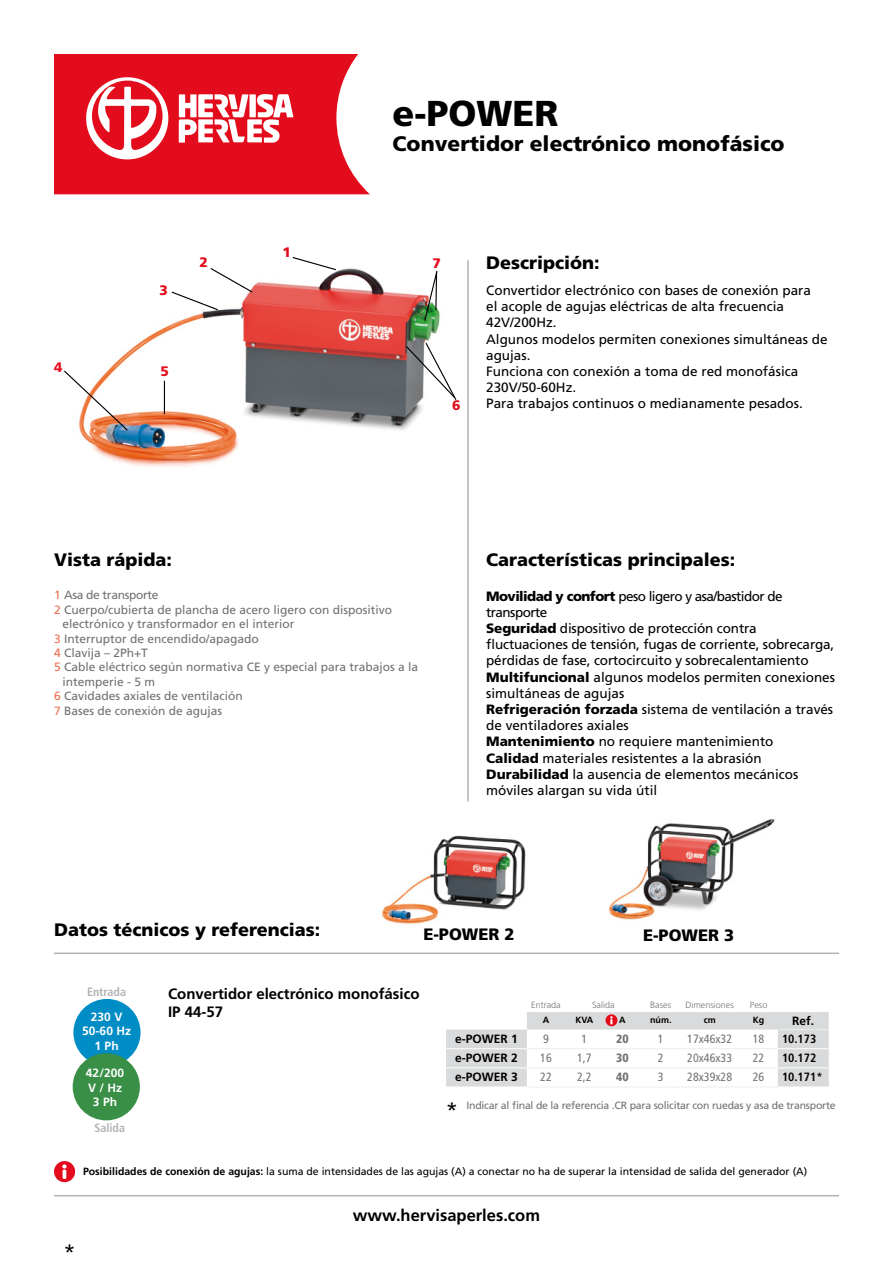
<style>
.page{position:relative;width:893px;height:1263px;background:#fff}
.page>*{position:absolute;margin:0;border:0;box-sizing:border-box;transform-origin:0 0}
.t1{font:900 36px "Frutiger LT Std";color:#000}
.t2{font:900 21px "Frutiger LT Std";color:#000}
.t3{font:20.85px "Frutiger LT Std";color:#000}
.t4{font:900 18px "Frutiger LT Std";color:#000}
.t5{font:700 16.5px "Frutiger LT Std";color:#000}
.t6{font:900 16.5px "Frutiger LT Std";color:#000}
.t7{font:700 15px "Frutiger LT Std";color:#000}
.t8{font:900 13.8px "Frutiger LT Std";color:#e30c1c}
.t9{font:13.5px/16.2px "Frutiger LT Std";color:#000}
.t10{font:13.5px/16.2px "Frutiger LT Std";letter-spacing:-.04em;color:#000}
.t11{font:12px/14.4px "Frutiger LT Std";color:#707172}
.t12{font:condensed 12px "Frutiger LT Std";color:#707172}
.t13{font:700 12px "Frutiger LT Std";color:#000}
.t14{font:700 12px "Frutiger LT Std";color:#fff}
.t15{font:700 condensed 12px "Frutiger LT Std";color:#000}
.t16{font:12px "Frutiger LT Std";letter-spacing:-.025em;color:#707172}
.t17{font:700 condensed 12px "Frutiger LT Std";color:#b1b3b4}
.t18{font:900 condensed 12px "Frutiger LT Std";color:#707172}
.t19{font:10.5px "Frutiger LT Std";color:#000}
.t20{font:10.5px "Frutiger LT Std";letter-spacing:-.02em;color:#707172}
.t21{font:300 9px "Frutiger LT Std";color:#707172}
.t22{font:700 9px "Frutiger LT Std";color:#000}
.s1{color:#eb6e4d}
.s2{font-weight:900}
.s3{font-weight:700}
</style>
<div class="page">
<img style="left:609px;top:818px;width:166px;height:102px">
<img style="left:381px;top:801px;width:145px;height:124px">
<img style="left:80px;top:268px;width:360px;height:199px">
<svg style="left:291px;top:257px;width:46px;height:14px"></svg>
<svg style="left:170px;top:268px;width:84px;height:43px"></svg>
<svg style="left:64px;top:369px;width:65px;height:63px"></svg>
<hr style="left:164px;top:381px;width:1px;height:33px;background:#000">
<svg style="left:405px;top:341px;width:52px;height:60px"></svg>
<svg style="left:423px;top:270px;width:15px;height:52px"></svg>
<svg style="left:54px;top:54px;width:316px;height:140px"></svg>
<hr style="left:467px;top:260px;width:2px;height:541px;background:#b1b3b4">
<hr style="left:54px;top:1195px;width:785px;height:1px;background:#b1b3b4">
<hr style="left:54px;top:952px;width:785px;height:2px;background:#b1b3b4">
<div style="left:54px;top:1161px;width:21px;height:21px;background:#e30c1c;border-radius:50%"></div>
<svg style="left:62px;top:1164px;width:5px;height:15px"></svg>
<svg style="left:446px;top:1012px;width:383px;height:75px"></svg>
<div style="left:73px;top:999px;width:68px;height:67px;background:#008cc5;border-radius:50%"></div>
<div style="left:73px;top:1053px;width:67px;height:67px;background:#388f45;border-radius:50%"></div>
<p class="t8" style="left:160px;top:282px;width:10px">3</p>
<p class="t8" style="left:54px;top:359px;width:10px">4</p>
<p class="t8" style="left:160px;top:362px;width:10px">5</p>
<p class="t8" style="left:199px;top:254px;width:10px">2</p>
<p class="t8" style="left:282px;top:244px;width:10px">1</p>
<p class="t1" style="left:393px;top:91px;width:167px">e-POWER</p>
<p class="t2" style="left:393px;top:131px;width:393px">Convertidor electrónico monofásico</p>
<p class="t8" style="left:433px;top:255px;width:10px">7</p>
<p class="t8" style="left:452px;top:397px;width:10px">6</p>
<p class="t4" style="left:486px;top:252px;width:115px">Descripción:</p>
<p class="t9" style="left:486px;top:282px;width:326px">Convertidor electrónico con bases de conexión para el acople de agujas eléctricas de alta frecuencia<br>42V/200Hz.</p>
<p class="t9" style="left:486px;top:331px;width:343px">Algunos modelos permiten conexiones simultáneas de agujas.</p>
<p class="t9" style="left:486px;top:363px;width:314px">Funciona con conexión a toma de red monofásica<br>230V/50-60Hz.</p>
<p class="t9" style="left:486px;top:396px;width:318px">Para trabajos continuos o medianamente pesados.</p>
<p class="t4" style="left:54px;top:549px;width:120px">Vista rápida:</p>
<p class="t4" style="left:486px;top:549px;width:251px">Características principales:</p>
<p class="t16" style="left:54px;top:588px;width:106px"><span class="s1">1</span> Asa de transporte</p>
<p class="t11" style="left:63px;top:602px;width:331px;text-indent:-9px"><span class="s1">2</span> Cuerpo/cubierta de plancha de acero ligero con dispositivo electrónico y transformador en el interior</p>
<p class="t11" style="left:54px;top:631px;width:206px"><span class="s1">3</span> Interruptor de encendido/apagado</p>
<p class="t11" style="left:54px;top:646px;width:95px"><span class="s1">4</span> Clavija – 2Ph+T</p>
<p class="t11" style="left:63px;top:660px;width:357px;text-indent:-9px"><span class="s1">5</span> Cable eléctrico según normativa CE y especial para trabajos a la intemperie - 5 m</p>
<p class="t11" style="left:54px;top:689px;width:190px"><span class="s1">6</span> Cavidades axiales de ventilación</p>
<p class="t11" style="left:54px;top:703px;width:170px"><span class="s1">7</span> Bases de conexión de agujas</p>
<p class="t10" style="left:486px;top:588px;width:298px"><span class="s2">Movilidad y confort</span> peso ligero y asa/bastidor de transporte</p>
<p class="t9" style="left:486px;top:620px;width:350px"><span class="s2">Seguridad</span> dispositivo de protección contra fluctuaciones de tensión, fugas de corriente, sobrecarga, pérdidas de fase, cortocircuito y sobrecalentamiento</p>
<p class="t9" style="left:486px;top:669px;width:350px"><span class="s2">Multifuncional</span> algunos modelos permiten conexiones simultáneas de agujas</p>
<p class="t9" style="left:486px;top:701px;width:349px"><span class="s2">Refrigeración forzada</span> sistema de ventilación a través de ventiladores axiales</p>
<p class="t9" style="left:486px;top:734px;width:289px"><span class="s2">Mantenimiento</span> no requiere mantenimiento</p>
<p class="t9" style="left:486px;top:750px;width:277px"><span class="s2">Calidad</span> materiales resistentes a la abrasión</p>
<p class="t9" style="left:486px;top:766px;width:314px"><span class="s2">Durabilidad</span> la ausencia de elementos mecánicos móviles alargan su vida útil</p>
<p class="t4" style="left:54px;top:919px;width:268px">Datos técnicos y referencias:</p>
<p class="t6" style="left:423px;top:924px;width:93px">E-POWER 2</p>
<p class="t6" style="left:643px;top:926px;width:93px">E-POWER 3</p>
<p class="t17" style="left:87px;top:984px;width:40px">Entrada</p>
<p class="t7" style="left:168px;top:985px;width:253px">Convertidor electrónico monofásico</p>
<p class="t14" style="left:91px;top:1009px;width:33px">230 V</p>
<p class="t7" style="left:168px;top:1003px;width:57px">IP 44-57</p>
<p class="t14" style="left:82px;top:1024px;width:50px">50-60 Hz</p>
<p class="t14" style="left:95px;top:1038px;width:26px">1 Ph</p>
<p class="t14" style="left:86px;top:1066px;width:40px">42/200</p>
<p class="t14" style="left:88px;top:1080px;width:36px">V / Hz</p>
<p class="t14" style="left:93px;top:1095px;width:26px">3 Ph</p>
<p class="t17" style="left:94px;top:1120px;width:32px">Salida</p>
<p class="t21" style="left:531px;top:1000px;width:31px">Entrada</p>
<p class="t21" style="left:592px;top:1000px;width:24px">Salida</p>
<p class="t21" style="left:650px;top:1000px;width:23px">Bases</p>
<p class="t21" style="left:685px;top:1000px;width:50px">Dimensiones</p>
<p class="t21" style="left:750px;top:1000px;width:19px">Peso</p>
<p class="t22" style="left:543px;top:1015px;width:8px">A</p>
<p class="t22" style="left:575px;top:1015px;width:19px">KVA</p>
<p class="t22" style="left:619px;top:1015px;width:8px">A</p>
<p class="t22" style="left:650px;top:1015px;width:23px">núm.</p>
<p class="t22" style="left:704px;top:1015px;width:13px">cm</p>
<p class="t22" style="left:753px;top:1015px;width:13px">Kg</p>
<p class="t13" style="left:792px;top:1014px;width:24px">Ref.</p>
<p class="t13" style="left:455px;top:1032px;width:64px">e-POWER 1</p>
<p class="t12" style="left:543px;top:1032px;width:7px">9</p>
<p class="t12" style="left:581px;top:1032px;width:7px">1</p>
<p class="t18" style="left:616px;top:1031px;width:14px">20</p>
<p class="t12" style="left:658px;top:1032px;width:7px">1</p>
<p class="t12" style="left:687px;top:1032px;width:46px">17x46x32</p>
<p class="t12" style="left:753px;top:1032px;width:13px">18</p>
<p class="t15" style="left:782px;top:1031px;width:36px">10.173</p>
<p class="t13" style="left:455px;top:1051px;width:64px">e-POWER 2</p>
<p class="t12" style="left:540px;top:1051px;width:13px">16</p>
<p class="t12" style="left:577px;top:1051px;width:16px">1,7</p>
<p class="t18" style="left:616px;top:1050px;width:14px">30</p>
<p class="t12" style="left:658px;top:1051px;width:7px">2</p>
<p class="t12" style="left:687px;top:1051px;width:46px">20x46x33</p>
<p class="t12" style="left:753px;top:1051px;width:13px">22</p>
<p class="t15" style="left:782px;top:1051px;width:36px">10.172</p>
<p class="t13" style="left:455px;top:1070px;width:64px">e-POWER 3</p>
<p class="t12" style="left:540px;top:1070px;width:13px">22</p>
<p class="t12" style="left:577px;top:1070px;width:16px">2,2</p>
<p class="t18" style="left:616px;top:1070px;width:14px">40</p>
<p class="t12" style="left:658px;top:1070px;width:7px">3</p>
<p class="t12" style="left:687px;top:1070px;width:46px">28x39x28</p>
<p class="t12" style="left:753px;top:1070px;width:13px">26</p>
<p class="t15" style="left:782px;top:1070px;width:42px">10.171*</p>
<p class="t3" style="left:446px;top:1097px;width:13px">*</p>
<p class="t20" style="left:466px;top:1099px;width:371px">Indicar al final de la referencia .CR para solicitar con ruedas y asa de transporte</p>
<p class="t19" style="left:83px;top:1165px;width:726px"><span class="s3">Posibilidades de conexión de agujas:</span> la suma de intensidades de las agujas (A) a conectar no ha de superar la intensidad de salida del generador (A)</p>
<p class="t3" style="left:64px;top:1239px;width:13px">*</p>
<p class="t5" style="left:353px;top:1206px;width:189px">www.hervisaperles.com</p>
</div>
